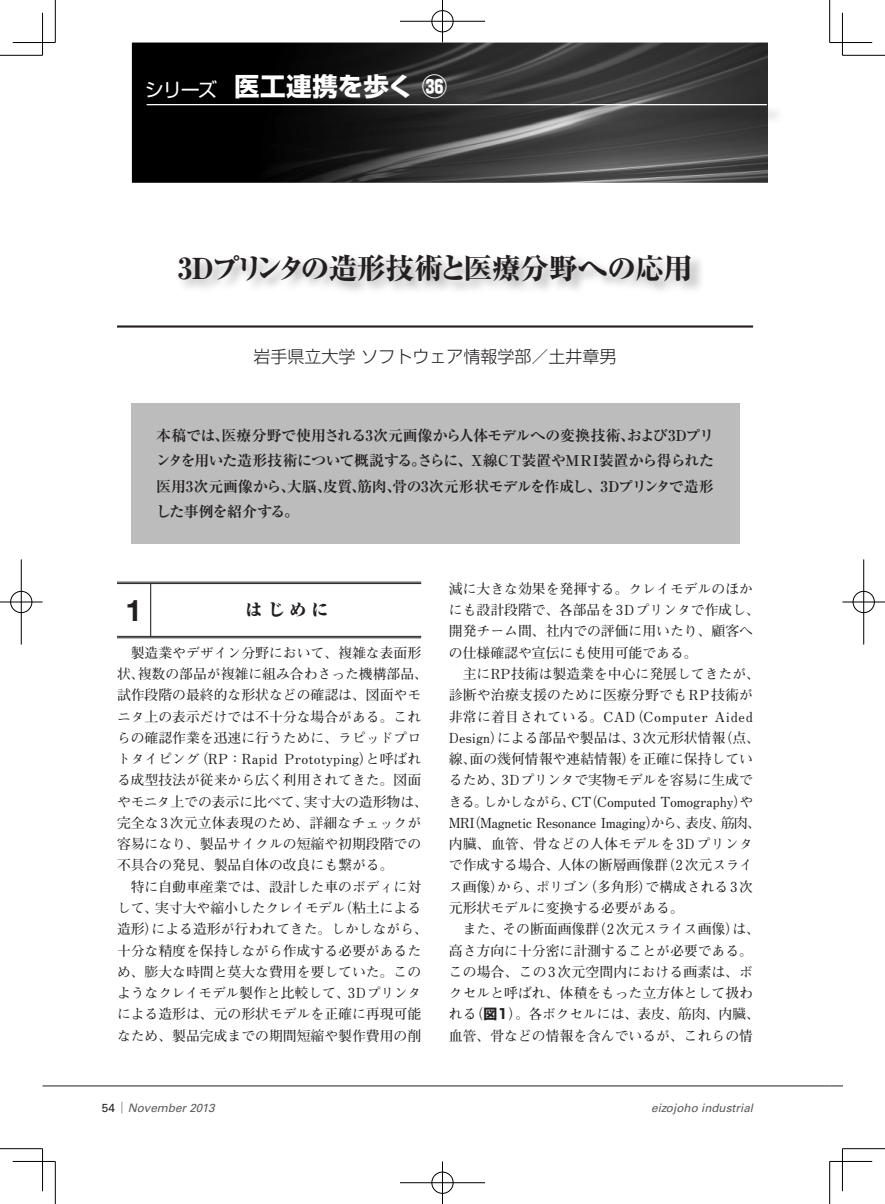
<style>
.page{position:relative;width:885px;height:1204px;background:#fff}
.page>*{position:absolute;margin:0;border:0;box-sizing:border-box;transform-origin:0 0}
.t1{font:700 29.7px "Helvetica Neue";color:#231f20}
.t2{font:28.95px "Ryumin Pro Heavy 90 pv RKSJ H";letter-spacing:-.02em;color:#231f20}
.t3{font:25.5px "Shin Go Pro Bold 90 pv RKSJ H";letter-spacing:.005em;color:#fff}
.t4{font:16.95px "Shin Go Pro Light 90 pv RKSJ H";color:#231f20}
.t5{font:16.95px "Ryumin Pro Ex Heavy 90 pv RKSJ H";color:#231f20}
.t6{font:14.85px/25.5px "Ryumin Pro Bold 90 pv RKSJ H";letter-spacing:-.025em;color:#231f20;text-align:justify}
.t7{font:13.8px/21.3px "Futo Min A101 Pro Bold 90 pv RKSJ H";color:#231f20}
.t8{font:italic 11.7px "Univers";color:#5b5b5b}
.s1{font-family:"Shin Go Pro Regular 90 pv RKSJ H";font-size:19.2px}
.s2{font-family:"Shin Go Pro Bold 90 pv RKSJ H"}
.s3{font-style:normal;color:#231f20}
.s4{font-family:"Ryumin Medium 83 pv RKSJ H";font-style:normal;color:#231f20}
</style>
<div class="page">
<hr style="left:43px;top:1085px;width:786px;height:1px;background:#231f20">
<svg style="left:829px;top:1085px;width:13px;height:1px"></svg>
<img style="left:132px;top:43px;width:635px;height:140px">
<img style="left:148px;top:106px;width:630px;height:17px">
<hr style="left:147px;top:104px;width:619px;height:1px;background:#fff">
<hr style="left:117px;top:636px;width:304px;height:1px;background:#231f20">
<hr style="left:117px;top:637px;width:304px;height:1px;background:#231f20">
<hr style="left:117px;top:581px;width:304px;height:1px;background:#231f20">
<hr style="left:117px;top:583px;width:304px;height:1px;background:#231f20">
<hr style="left:150px;top:584px;width:1px;height:52px;background:#231f20">
<div style="left:131px;top:403px;width:608px;height:140px;background:#bcbcbc"></div>
<hr style="left:117px;top:325px;width:636px;height:2px;background:#231f20">
<hr style="left:0;top:55px;width:43px;height:1px;background:#000">
<hr style="left:842px;top:55px;width:42px;height:1px;background:#000">
<hr style="left:0;top:1148px;width:43px;height:1px;background:#000">
<hr style="left:842px;top:1148px;width:42px;height:1px;background:#000">
<hr style="left:55px;top:0;width:1px;height:43px;background:#000">
<hr style="left:55px;top:1161px;width:1px;height:42px;background:#000">
<hr style="left:829px;top:0;width:1px;height:43px;background:#000">
<hr style="left:829px;top:1161px;width:1px;height:42px;background:#000">
<hr style="left:13px;top:42px;width:42px;height:1px;background:#000">
<hr style="left:829px;top:42px;width:43px;height:1px;background:#000">
<hr style="left:13px;top:1161px;width:42px;height:1px;background:#000">
<hr style="left:829px;top:1161px;width:43px;height:1px;background:#000">
<hr style="left:42px;top:13px;width:1px;height:42px;background:#000">
<hr style="left:42px;top:1148px;width:1px;height:43px;background:#000">
<hr style="left:842px;top:13px;width:1px;height:42px;background:#000">
<hr style="left:842px;top:1148px;width:1px;height:43px;background:#000">
<div style="left:431px;top:10px;width:22px;height:22px;border:1px solid #fff;border-radius:50%"></div>
<div style="left:431px;top:11px;width:22px;height:21px;border:1px solid #000;border-radius:50%"></div>
<hr style="left:400px;top:21px;width:85px;height:1px;background:#000">
<hr style="left:442px;top:0;width:1px;height:43px;background:#000">
<div style="left:431px;top:1171px;width:22px;height:22px;border:1px solid #000;border-radius:50%"></div>
<hr style="left:400px;top:1182px;width:85px;height:1px;background:#000">
<hr style="left:442px;top:1161px;width:1px;height:42px;background:#000">
<div style="left:10px;top:590px;width:22px;height:23px;border:1px solid #fff;border-radius:50%"></div>
<div style="left:11px;top:591px;width:21px;height:21px;border:1px solid #000;border-radius:50%"></div>
<hr style="left:0;top:601px;width:43px;height:1px;background:#000">
<hr style="left:21px;top:559px;width:1px;height:85px;background:#000">
<div style="left:852px;top:590px;width:22px;height:23px;border:1px solid #fff;border-radius:50%"></div>
<div style="left:852px;top:591px;width:22px;height:21px;border:1px solid #000;border-radius:50%"></div>
<hr style="left:842px;top:601px;width:42px;height:1px;background:#000">
<hr style="left:863px;top:559px;width:1px;height:85px;background:#000">
<svg style="left:422px;top:74px;width:24px;height:25px"></svg>
<h3 class="t3" style="left:145px;top:77px;width:270px"><span class="s1">シリーズ</span> 医工連携を歩く</h3>
<h2 class="t2" style="left:178px;top:257px;width:516px">3Dプリンタの造形技術と医療分野への応用</h2>
<p class="t4" style="left:253px;top:350px;width:364px">岩手県立大学 ソフトウェア情報学部／土井章男</p>
<p class="t6" style="left:156px;top:424px;width:560px">本稿では、医療分野で使用される3次元画像から人体モデルへの変換技術、および3Dプリンタを用いた造形技術について概説する。さらに、X線CT装置やMR I装置から得られた医用3次元画像から、大脳、皮質、筋肉、骨の3次元形状モデルを作成し、3Dプリンタで造形した事例を紹介する。</p>
<h1 class="t1" style="left:125px;top:591px;width:18px">1</h1>
<p class="t5" style="left:245px;top:603px;width:85px">は じ め に</p>
<p class="t7" style="left:117px;top:643px;width:312px">　製造業やデザイン分野において、複雑な表面形状、複数の部品が複雑に組み合わさった機構部品、試作段階の最終的な形状などの確認は、図面やモニタ上の表示だけでは不十分な場合がある。これらの確認作業を迅速に行うために、ラピッドプロトタイピング（RP：Rapid Prototyping）と呼ばれる成型技法が従来から広く利用されてきた。図面やモニタ上での表示に比べて、実寸大の造形物は、完全な3次元立体表現のため、詳細なチェックが容易になり、製品サイクルの短縮や初期段階での不具合の発見、製品自体の改良にも繋がる。<br>　特に自動車産業では、設計した車のボディに対して、実寸大や縮小したクレイモデル（粘土による造形）による造形が行われてきた。しかしながら、十分な精度を保持しながら作成する必要があるため、膨大な時間と莫大な費用を要していた。このようなクレイモデル製作と比較して、3Dプリンタによる造形は、元の形状モデルを正確に再現可能なため、製品完成までの期間短縮や製作費用の削</p>
<p class="t7" style="left:448px;top:580px;width:314px">減に大きな効果を発揮する。クレイモデルのほかにも設計段階で、各部品を3Dプリンタで作成し、開発チーム間、社内での評価に用いたり、顧客への仕様確認や宣伝にも使用可能である。<br>　主にRP技術は製造業を中心に発展してきたが、診断や治療支援のために医療分野でもRP技術が非常に着目されている。CAD（Computer Aided<br>Design）による部品や製品は、3次元形状情報（点、線、面の幾何情報や連結情報）を正確に保持しているため、3Dプリンタで実物モデルを容易に生成できる。しかしながら、CT（Computed Tomography）や<br>MRI（Magnetic Resonance Imaging）から、表皮、筋肉、内臓、血管、骨などの人体モデルを3Dプリンタで作成する場合、人体の断層画像群（2次元スライス画像）から、ポリゴン（多角形）で構成される3次元形状モデルに変換する必要がある。<br>　また、その断面画像群（2次元スライス画像）は、高さ方向に十分密に計測することが必要である。この場合、この3次元空間内における画素は、ボクセルと呼ばれ、体積をもった立方体として扱われる（<span class="s2">図1</span>）。各ボクセルには、表皮、筋肉、内臓、血管、骨などの情報を含んでいるが、これらの情</p>
<p class="t8" style="left:102px;top:1101px;width:114px"><span class="s3">54</span><span class="s4">―</span>November 2013</p>
<p class="t8" style="left:651px;top:1100px;width:103px">eizojoho industrial</p>
</div>
